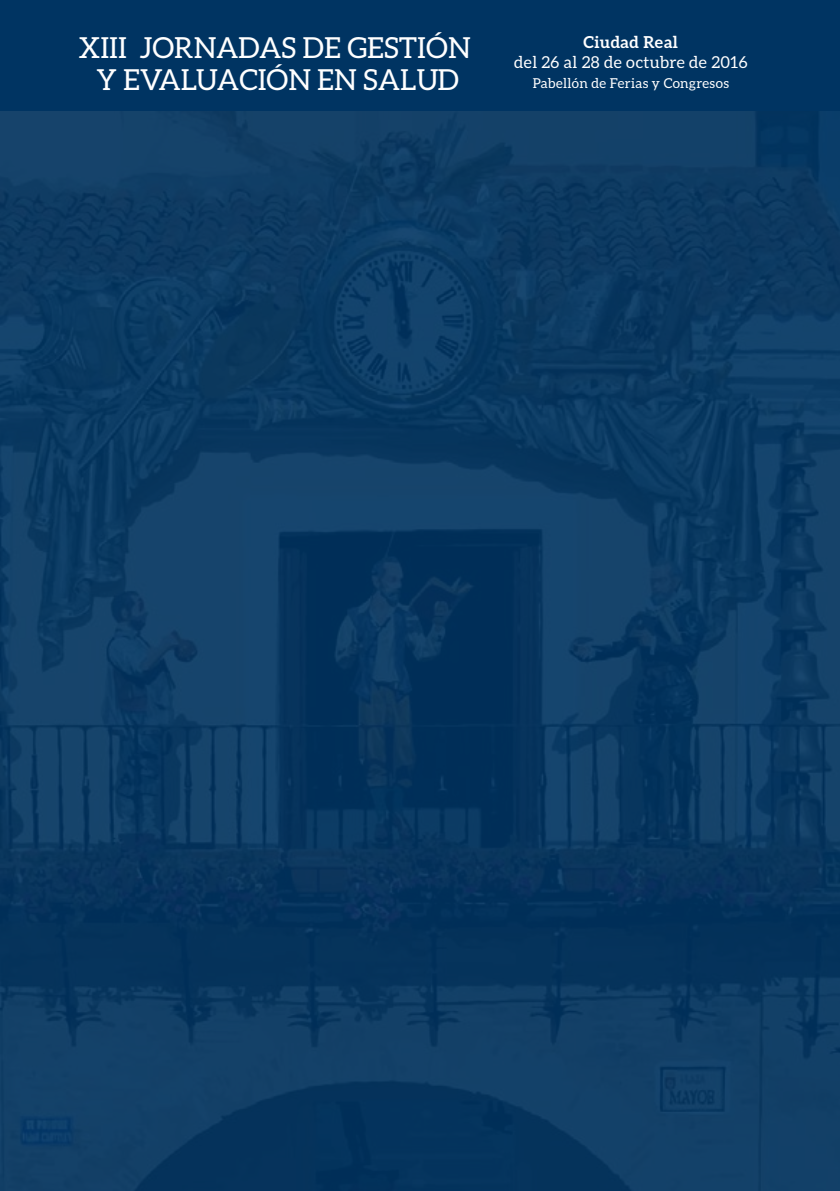
<style>
.page{position:relative;width:840px;height:1191px;background:#fff}
.page>*{position:absolute;margin:0;border:0;box-sizing:border-box;transform-origin:0 0}
.t1{font:29px/32px "Aleo";color:#fff;text-align:center}
.t2{font:16.4px "Aleo";letter-spacing:.025em;color:#fff}
.t3{font:700 16.4px "Aleo";letter-spacing:.025em;color:#fff}
.t4{font:13.6px "Aleo";letter-spacing:.025em;color:#fff}
</style>
<div class="page">
<div style="left:0;top:0;width:839px;height:111px;background:#003462"></div>
<img style="left:0;top:111px;width:839px;height:1080px">
<p class="t1" style="left:78px;top:31px;width:393px">XIII JORNADAS DE GESTIÓN<br>Y EVALUACIÓN EN SALUD</p>
<p class="t3" style="left:583px;top:33px;width:96px">Ciudad Real</p>
<p class="t2" style="left:514px;top:53px;width:235px">del 26 al 28 de octubre de 2016</p>
<p class="t4" style="left:532px;top:75px;width:198px">Pabellón de Ferias y Congresos</p>
</div>
